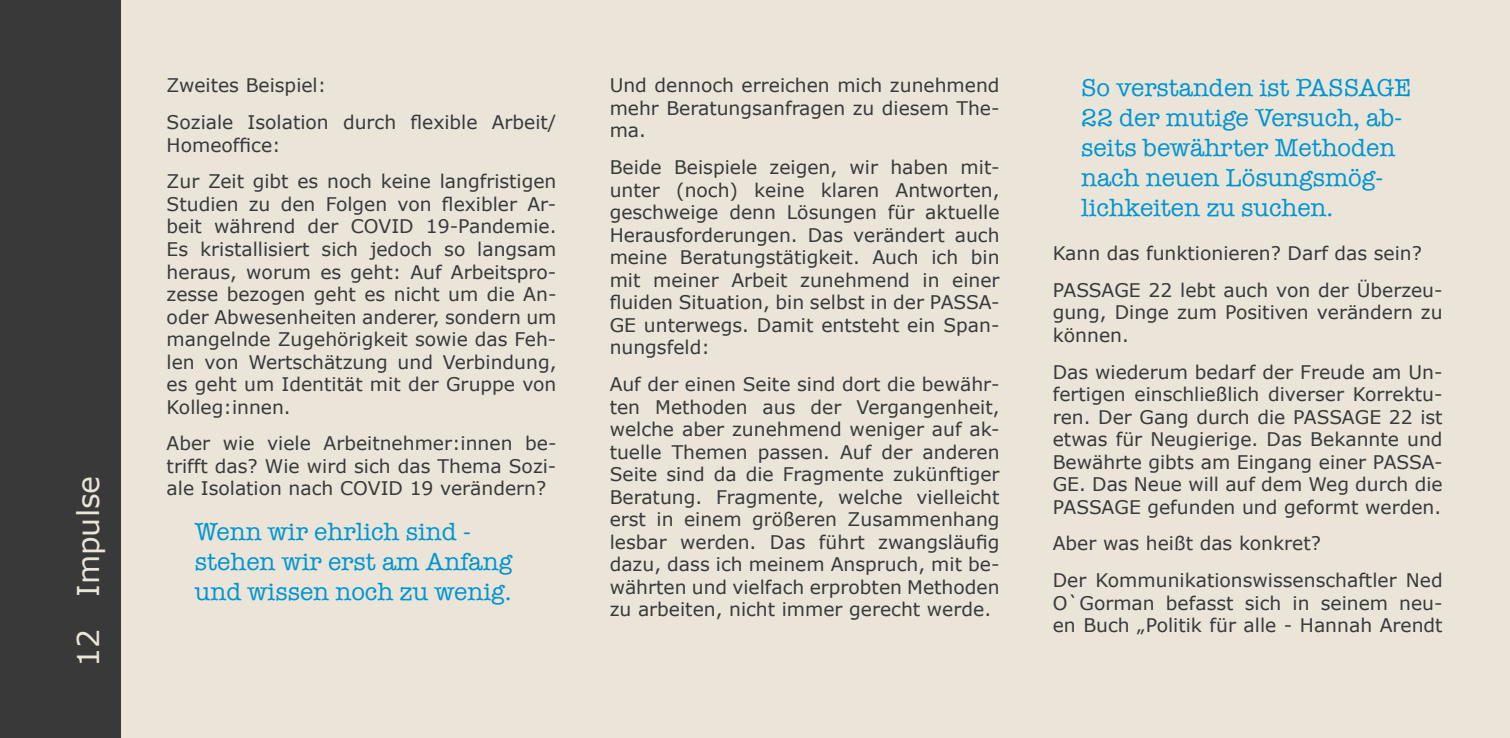
<style>
.page{position:relative;width:1510px;height:738px;background:#fff}
.page>*{position:absolute;margin:0;border:0;box-sizing:border-box;transform-origin:0 0}
.t1{font:30px "Verdana";color:#eae4d9}
.t2{font:25px/30px "American Typewriter";color:#0095d0}
.t3{font:18.75px/22.5px "Verdana";color:#393939;text-align:justify}
</style>
<div class="page">
<div style="left:0;top:0;width:1509px;height:737px;background:#eae4d9"></div>
<div style="left:0;top:0;width:120px;height:737px;background:#393939"></div>
<h1 class="t1" style="left:69px;top:666px;width:193px;rotate:-90deg">12 Impulse</h1>
<p class="t3" style="left:167px;top:67px;width:391px;line-height:36.8px">Zweites Beispiel:<br>Soziale Isolation durch flexible Arbeit/</p>
<p class="t3" style="left:167px;top:127px;width:391px;line-height:36.8px">Homeoffice:<br>Zur Zeit gibt es noch keine langfristigen</p>
<p class="t3" style="left:167px;top:193px;width:391px">Studien zu den Folgen von flexibler Ar&shy;beit während der COVID 19-Pandemie.<br>Es kristallisiert sich jedoch so langsam heraus, worum es geht: Auf Arbeitspro&shy;zesse bezogen geht es nicht um die An&shy;oder Abwesenheiten anderer, sondern um mangelnde Zugehörigkeit sowie das Feh&shy;len von Wertschätzung und Verbindung, es geht um Identität mit der Gruppe von Kolleg:innen.</p>
<p class="t3" style="left:167px;top:432px;width:391px">Aber wie viele Arbeitnehmer:innen be&shy;trifft das? Wie wird sich das Thema Sozi&shy;ale Isolation nach COVID 19 verändern?</p>
<h2 class="t2" style="left:195px;top:515px;width:319px">Wenn wir ehrlich sind - stehen wir erst am Anfang und wissen noch zu wenig.</h2>
<p class="t3" style="left:609px;top:75px;width:391px">Und dennoch erreichen mich zunehmend mehr Beratungsanfragen zu diesem The&shy;ma.</p>
<p class="t3" style="left:609px;top:156px;width:391px">Beide Beispiele zeigen, wir haben mit&shy;unter (noch) keine klaren Antworten, geschweige denn Lösungen für aktuelle Herausforderungen. Das verändert auch meine Beratungstätigkeit. Auch ich bin mit meiner Arbeit zunehmend in einer fluiden Situation, bin selbst in der PASSA-GE unterwegs. Damit entsteht ein Span&shy;nungsfeld:</p>
<p class="t3" style="left:609px;top:373px;width:391px">Auf der einen Seite sind dort die bewähr&shy;ten Methoden aus der Vergangenheit, welche aber zunehmend weniger auf ak&shy;tuelle Themen passen. Auf der anderen Seite sind da die Fragmente zukünftiger Beratung. Fragmente, welche vielleicht erst in einem größeren Zusammenhang lesbar werden. Das führt zwangsläufig dazu, dass ich meinem Anspruch, mit be&shy;währten und vielfach erprobten Methoden zu arbeiten, nicht immer gerecht werde.</p>
<h2 class="t2" style="left:1081px;top:72px;width:332px">So verstanden ist PASSAGE<br>22 der mutige Versuch, ab&shy;seits bewährter Methoden nach neuen Lösungsmög&shy;lichkeiten zu suchen.</h2>
<p class="t3" style="left:1052px;top:235px;width:371px;line-height:36.8px">Kann das funktionieren? Darf das sein?<br>PASSAGE</p>
<p class="t3" style="left:1052px;top:279px;width:391px;text-indent:96px">22 lebt auch von der Überzeu&shy;gung, Dinge zum Positiven verändern zu können.</p>
<p class="t3" style="left:1052px;top:360px;width:391px">Das wiederum bedarf der Freude am Un&shy;fertigen einschließlich diverser Korrektu&shy;ren. Der Gang durch die PASSAGE</p>
<p class="t3" style="left:1052px;top:405px;width:391px;text-indent:336px">22 ist etwas für Neugierige. Das Bekannte und Bewährte gibts am Eingang einer PASSA</p>
<p class="t3" style="left:1052px;top:450px;width:391px;text-indent:381px">- GE . Das Neue will auf dem Weg durch die PASSAGE</p>
<p class="t3" style="left:1052px;top:488px;width:391px;line-height:36.8px;text-align:left;text-indent:95px">gefunden und geformt werden.<br>Aber was heißt das konkret?<br>Der Kommunikationswissenschaftler Ned</p>
<p class="t3" style="left:1052px;top:591px;width:391px">O`Gorman befasst sich in seinem neu&shy;en Buch „Politik für alle - Hannah Arendt</p>
</div>
